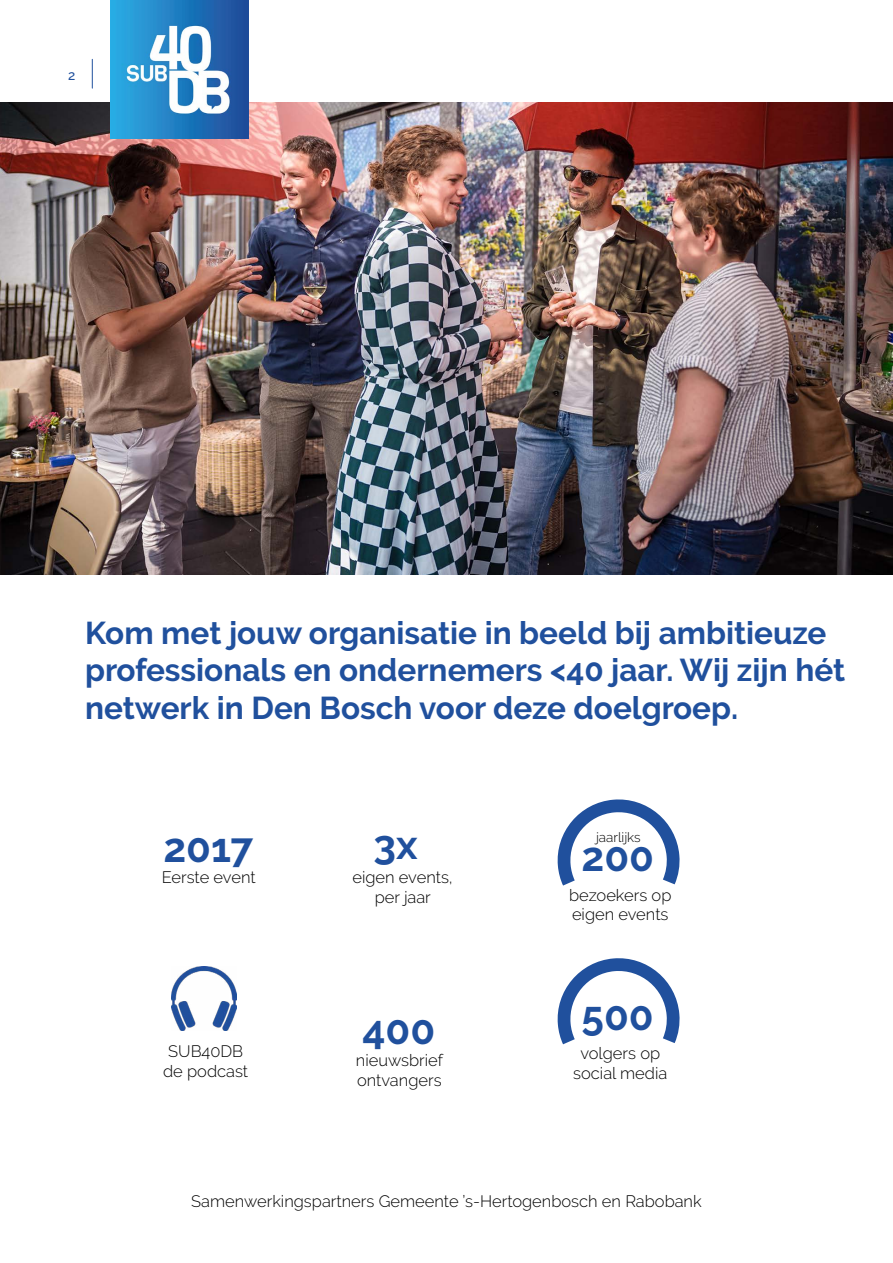
<style>
.page{position:relative;width:893px;height:1263px;background:#fff}
.page>*{position:absolute;margin:0;border:0;box-sizing:border-box;transform-origin:0 0}
.t1{font:700 40.5px "Raleway";color:#20509d}
.t2{font:700 31.5px/37.8px "Raleway";color:#20509d}
.t3{font:300 16.5px/19.8px "Raleway";color:#000;text-align:center}
.t4{font:300 13.5px "Raleway";color:#000}
.t5{font:500 13.5px "Raleway";color:#20509d}
</style>
<div class="page">
<img style="left:0;top:102px;width:893px;height:472px">
<svg style="left:557px;top:799px;width:123px;height:87px"></svg>
<svg style="left:557px;top:958px;width:123px;height:87px"></svg>
<img style="left:172px;top:966px;width:64px;height:65px">
<svg style="left:92px;top:59px;width:1px;height:29px"></svg>
<img style="left:111px;top:0;width:138px;height:138px">
<p class="t5" style="left:68px;top:70px;width:9px">2</p>
<h2 class="t2" style="left:85px;top:616px;width:762px">Kom met jouw organisatie in beeld bij ambitieuze professionals en ondernemers &lt;40 jaar. Wij zijn hét netwerk in Den Bosch voor deze doelgroep.</h2>
<h1 class="t1" style="left:163px;top:832px;width:91px">2017</h1>
<p class="t3" style="left:162px;top:869px;width:95px">Eerste event</p>
<h1 class="t1" style="left:374px;top:829px;width:46px">3x</h1>
<p class="t4" style="left:596px;top:832px;width:46px">jaarlijks</p>
<h1 class="t1" style="left:582px;top:841px;width:74px">200</h1>
<p class="t3" style="left:352px;top:869px;width:102px">eigen events, per jaar</p>
<p class="t3" style="left:569px;top:886px;width:104px;text-align:left">bezoekers op eigen events</p>
<p class="t3" style="left:163px;top:1043px;width:87px">SUB40DB de podcast</p>
<h1 class="t1" style="left:362px;top:1014px;width:74px">400</h1>
<p class="t3" style="left:356px;top:1052px;width:89px;text-align:left">nieuwsbrief ontvangers</p>
<h1 class="t1" style="left:582px;top:1000px;width:74px">500</h1>
<p class="t3" style="left:573px;top:1045px;width:96px">volgers op social media</p>
<p class="t3" style="left:191px;top:1193px;width:512px">Samenwerkingspartners Gemeente ’s-Hertogenbosch en Rabobank</p>
</div>
